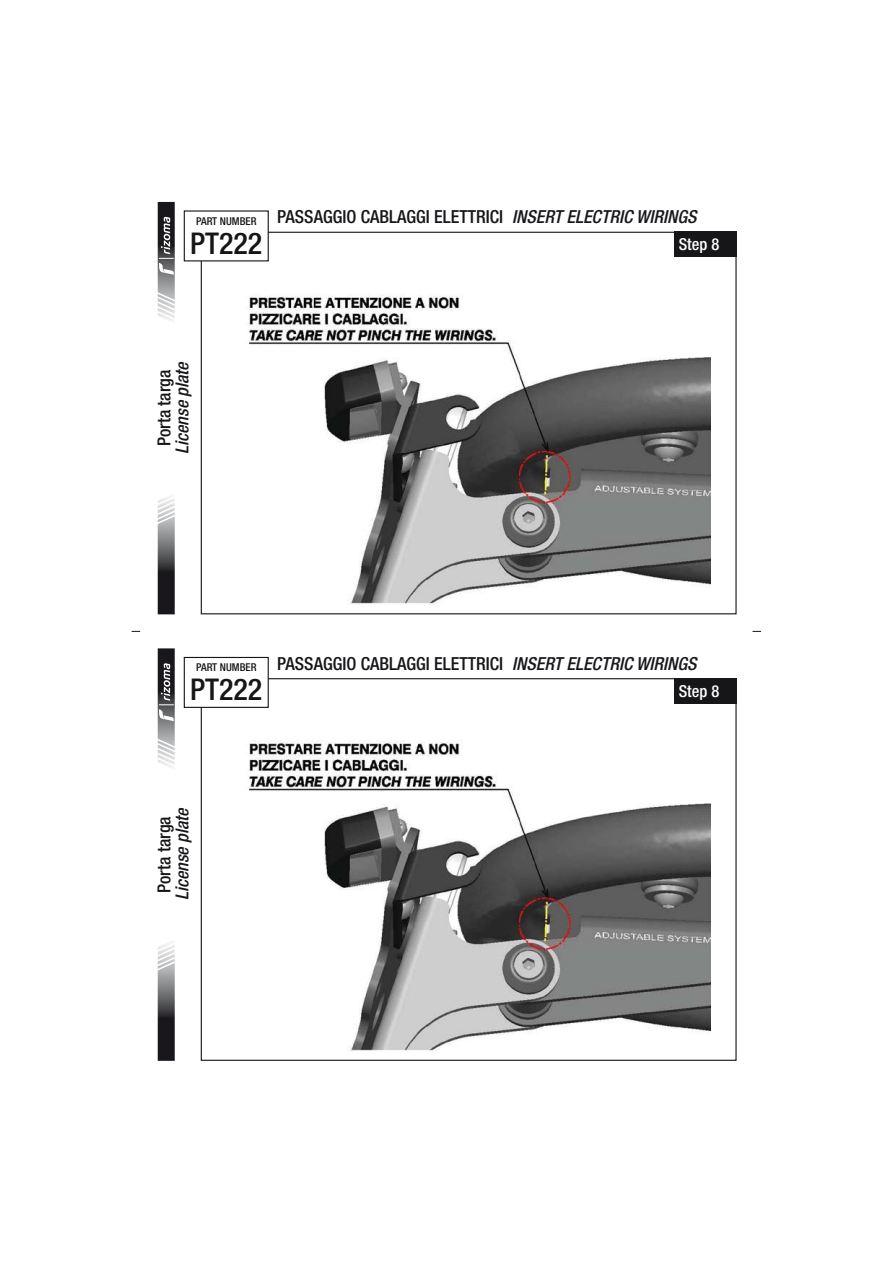
<style>
.page{position:relative;width:893px;height:1263px;background:#fff}
.page>*{position:absolute;margin:0;border:0;box-sizing:border-box;transform-origin:0 0}
.t1{font:500 condensed 30px "Helvetica Neue LT Std";color:#161619}
.t2{font:500 condensed 18px "Helvetica Neue LT Std";color:#161619}
.t3{font:italic 500 condensed 18px "Helvetica Neue LT Std";color:#19171b}
.t4{font:500 condensed 16.5px "Helvetica Neue LT Std";color:#fff}
.t5{font:500 condensed 10.8px "Helvetica Neue LT Std";color:#161619}
.s1{font-style:italic;color:#19171b}
</style>
<div class="page">
<img style="left:227px;top:261px;width:483px;height:344px">
<div style="left:674px;top:232px;width:62px;height:25px;background:#161619"></div>
<svg style="left:157px;top:496px;width:18px;height:118px;background:#727274"></svg>
<svg style="left:157px;top:202px;width:18px;height:119px;background:#838385"></svg>
<div style="left:184px;top:210px;width:85px;height:51px;border:1px solid #161619"></div>
<img style="left:249px;top:741px;width:461px;height:311px">
<div style="left:674px;top:678px;width:62px;height:26px;background:#161619"></div>
<svg style="left:157px;top:942px;width:18px;height:119px;background:#737274"></svg>
<svg style="left:157px;top:648px;width:18px;height:120px;background:#848486"></svg>
<div style="left:184px;top:657px;width:85px;height:51px;border:1px solid #161619"></div>
<p class="t5" style="left:196px;top:217px;width:62px">PART NUMBER</p>
<p class="t2" style="left:277px;top:210px;width:420px">PASSAGGIO CABLAGGI ELETTRICI <span class="s1">INSERT ELECTRIC WIRINGS</span></p>
<h1 class="t1" style="left:190px;top:232px;width:74px">PT222</h1>
<p class="t4" style="left:679px;top:239px;width:42px">Step 8</p>
<p class="t2" style="left:158px;top:446px;width:78px;rotate:-90deg">Porta targa</p>
<p class="t3" style="left:176px;top:454px;width:94px;rotate:-90deg">License plate</p>
<p class="t5" style="left:196px;top:663px;width:62px">PART NUMBER</p>
<p class="t2" style="left:277px;top:657px;width:420px">PASSAGGIO CABLAGGI ELETTRICI <span class="s1">INSERT ELECTRIC WIRINGS</span></p>
<h1 class="t1" style="left:190px;top:679px;width:74px">PT222</h1>
<p class="t4" style="left:679px;top:685px;width:42px">Step 8</p>
<p class="t2" style="left:158px;top:893px;width:78px;rotate:-90deg">Porta targa</p>
<p class="t3" style="left:176px;top:900px;width:94px;rotate:-90deg">License plate</p>
</div>
